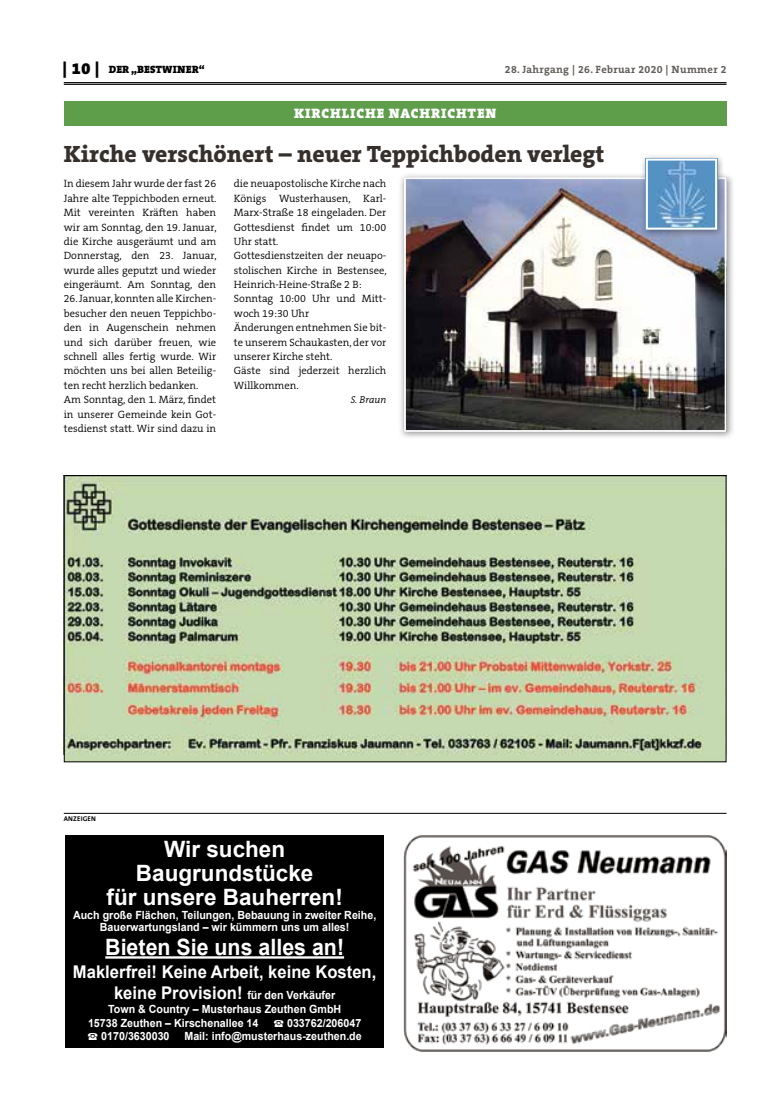
<style>
.page{position:relative;width:762px;height:1117px;background:#fff}
.page>*{position:absolute;margin:0;border:0;box-sizing:border-box;transform-origin:0 0}
.t1{font:800 23.75px "The Serif B W8";color:#36302d}
.t2{font:700 22.5px/23.8px "Arial";color:#fff;text-align:center}
.t3{font:700 22.5px "Arial";color:#fff;scale:.95 1}
.t4{font:700 17.5px/21px "Arial";color:#fff;text-align:center;scale:.95 1}
.t5{font:900 13.75px "The Serif B W9";letter-spacing:.065em;color:#fff}
.t6{font:700 11.25px/12.5px "Arial";color:#fff;text-align:center;scale:.95 1}
.t7{font:300 10.62px/14.4px "The Serif B W4";color:#000}
.t8{font:700 10.62px "The Serif B W7";letter-spacing:.03em;color:#615c58}
.t9{font:900 10.62px "The Serif B W9";letter-spacing:.015em;color:#000}
.t10{font:italic 300 10px "The Serif B W4";color:#000}
.t11{font:700 6.88px "The Sans B W7";letter-spacing:.025em;color:#000}
.s1{font-size:16.25px}
.s2{font-size:11.25px}
</style>
<div class="page">
<hr style="left:64px;top:82px;width:662px;height:1px;background:#000">
<hr style="left:64px;top:84px;width:662px;height:1px;background:#000">
<div style="left:64px;top:101px;width:662px;height:25px;background:#5e9d49"></div>
<div style="left:398px;top:171px;width:336px;height:268px;background:#000;opacity:.45"></div>
<img style="left:407px;top:180px;width:316px;height:249px">
<div style="left:404px;top:177px;width:322px;height:255px;border:2px solid #fff"></div>
<div style="left:64px;top:475px;width:662px;height:286px;background:#c5d9af"></div>
<img style="left:66px;top:477px;width:637px;height:277px">
<div style="left:640px;top:153px;width:85px;height:84px;background:#000;opacity:.45"></div>
<img style="left:649px;top:161px;width:65px;height:65px">
<div style="left:646px;top:158px;width:71px;height:71px;border:2px solid #fff"></div>
<hr style="left:64px;top:812px;width:662px;height:1px;background:#000">
<img style="left:404px;top:835px;width:322px;height:216px">
<div style="left:65px;top:834px;width:319px;height:213px;background:#000"></div>
<hr style="left:105px;top:956px;width:239px;height:2px;background:#fff">
<p class="t9" style="left:63px;top:63px;width:144px"><span class="s1">| 10 |</span> DER „BESTWINER“</p>
<p class="t8" style="left:505px;top:62px;width:223px">28. Jahrgang | 26. Februar 2020 | Nummer 2</p>
<p class="t5" style="left:294px;top:103px;width:204px">KIRCHLICHE NACHRICHTEN</p>
<h1 class="t1" style="left:64px;top:138px;width:542px">Kirche verschönert – neuer Teppichboden verlegt</h1>
<p class="t7" style="left:64px;top:177px;width:154px;text-align:justify">In diesem Jahr wurde der fast 26<br>Jahre alte Teppichboden erneut.<br>Mit vereinten Kräften haben wir am Sonntag, den 19. Januar, die Kirche ausgeräumt und am Donnerstag, den 23. Januar, wurde alles geputzt und wieder eingeräumt. Am Sonntag, den</p>
<p class="t7" style="left:64px;top:292px;width:154px">26. Januar, konnten alle Kirchen&shy;besucher den neuen Teppichbo&shy;den in Augenschein nehmen und sich darüber freuen, wie schnell alles fertig wurde. Wir möchten uns bei allen Beteilig&shy;ten recht herzlich bedanken.<br>Am Sonntag, den 1. März, findet in unserer Gemeinde kein Got&shy;tesdienst statt. Wir sind dazu in</p>
<p class="t7" style="left:234px;top:177px;width:154px">die neuapostolische Kirche nach<br>Königs Wusterhausen, Karl-<br>Marx-Straße 18 eingeladen. Der<br>Gottesdienst findet um 10:00<br>Uhr statt.<br>Gottesdienstzeiten der neuapo&shy;stolischen Kirche in Bestensee,<br>Heinrich-Heine-Straße 2 B:<br>Sonntag 10:00 Uhr und Mitt&shy;woch 19:30 Uhr<br>Änderungen entnehmen Sie bit&shy;te unserem Schaukasten, der vor unserer Kirche steht.<br>Gäste sind jederzeit herzlich<br>Willkommen.</p>
<p class="t10" style="left:351px;top:393px;width:37px">S. Braun</p>
<p class="t11" style="left:64px;top:813px;width:34px">ANZEIGEN</p>
<h2 class="t2" style="left:106px;top:837px;width:238px">Wir suchen<br>Baugrundstücke<br>für unsere Bauherren!</h2>
<p class="t6" style="left:73px;top:908px;width:321px">Auch große Flächen, Teilungen, Bebauung in zweiter Reihe,<br>Bauerwartungsland – wir kümmern uns um alles!</p>
<h2 class="t3" style="left:105px;top:931px;width:253px">Bieten Sie uns alles an!</h2>
<h3 class="t4" style="left:73px;top:961px;width:321px">Maklerfrei! Keine Arbeit, keine Kosten, keine Provision! <span class="s2">für den Verkäufer</span></h3>
<p class="t6" style="left:88px;top:1002px;width:268px;line-height:14.2px;text-align:left;text-indent:20px">Town &amp; Country – Musterhaus Zeuthen GmbH<br>15738 Zeuthen – Kirschenallee 14</p>
<p class="t6" style="left:287px;top:1017px;width:80px">033762/206047</p>
<p class="t6" style="left:101px;top:1029px;width:73px">0170/3630030</p>
<p class="t6" style="left:184px;top:1029px;width:188px">Mail: info@musterhaus-zeuthen.de</p>
</div>
